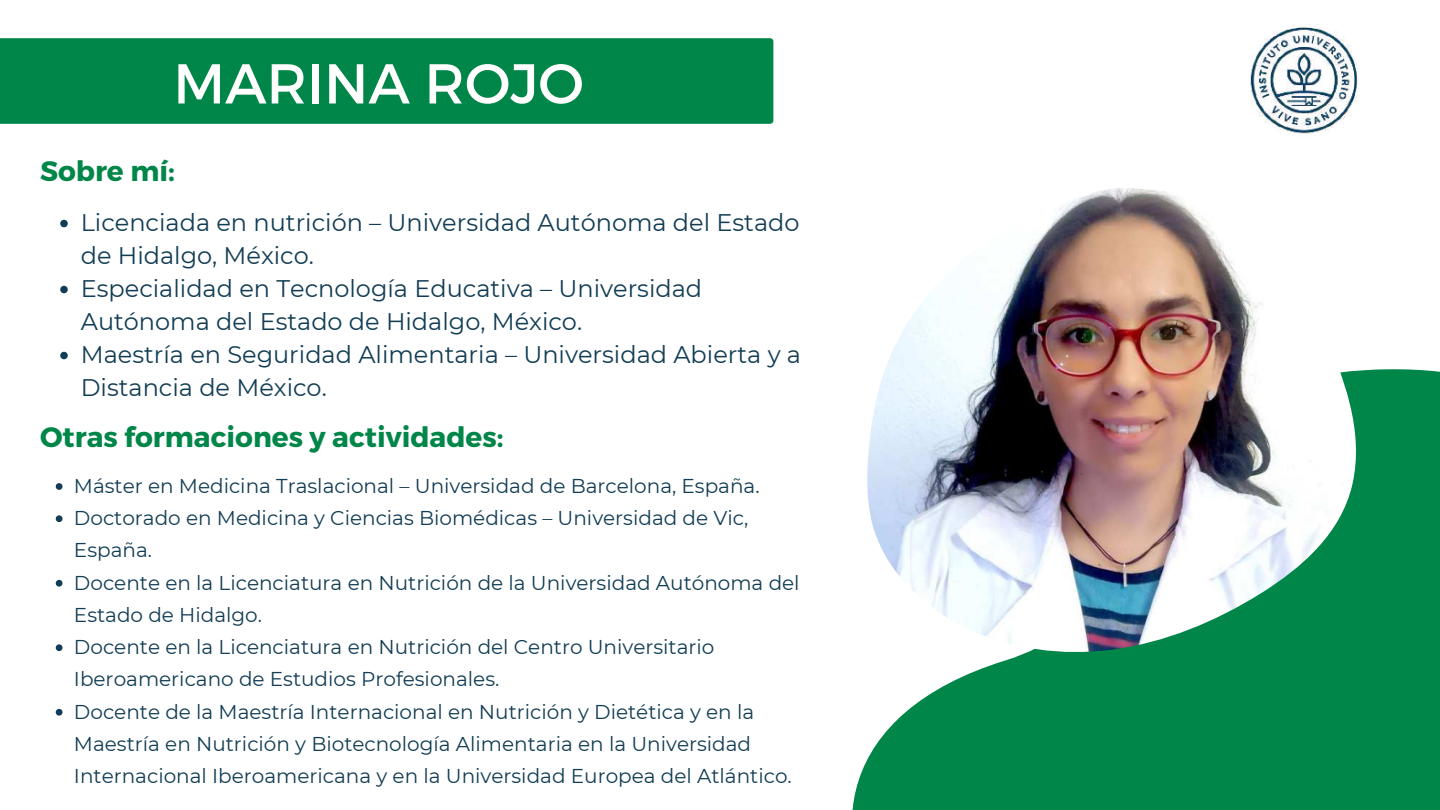
<style>
.page{position:relative;width:1440px;height:810px;background:#fff}
.page>*{position:absolute;margin:0;border:0;box-sizing:border-box;transform-origin:0 0}
.t1{font:56.1px "Montserrat";color:#fffffe}
.t2{font:700 28px "Montserrat";color:#008649}
.t3{font:24px/33px "Montserrat";color:#123d54}
.t4{font:20px/32.3px "Montserrat";color:#123d54}
</style>
<div class="page">
<svg style="left:852px;top:369px;width:588px;height:441px;background:#1a925b"></svg>
<img style="left:867px;top:188px;width:489px;height:464px">
<img style="left:1250px;top:26px;width:109px;height:108px">
<div style="left:0;top:38px;width:773px;height:86px;background:#008649"></div>
<svg style="left:60px;top:220px;width:8px;height:7px"></svg>
<svg style="left:60px;top:286px;width:8px;height:7px"></svg>
<svg style="left:60px;top:352px;width:8px;height:7px"></svg>
<svg style="left:56px;top:483px;width:7px;height:7px"></svg>
<svg style="left:56px;top:515px;width:7px;height:7px"></svg>
<svg style="left:56px;top:580px;width:7px;height:7px"></svg>
<svg style="left:56px;top:644px;width:7px;height:7px"></svg>
<svg style="left:56px;top:709px;width:7px;height:7px"></svg>
<h1 class="t1" style="left:173px;top:49px;width:412px">MARINA ROJO</h1>
<h2 class="t2" style="left:40px;top:154px;width:136px">Sobre mí:</h2>
<p class="t3" style="left:81px;top:205px;width:722px">Licenciada en nutrición – Universidad Autónoma del Estado de Hidalgo, México.<br>Especialidad en Tecnología Educativa – Universidad Autónoma del Estado de Hidalgo, México.<br>Maestría en Seguridad Alimentaria – Universidad Abierta y a Distancia de México.</p>
<h2 class="t2" style="left:40px;top:420px;width:465px">Otras formaciones y actividades:</h2>
<p class="t4" style="left:74px;top:469px;width:727px">Máster en Medicina Traslacional – Universidad de Barcelona, España.<br>Doctorado en Medicina y Ciencias Biomédicas – Universidad de Vic, España.<br>Docente en la Licenciatura en Nutrición de la Universidad Autónoma del Estado de Hidalgo.<br>Docente en la Licenciatura en Nutrición del Centro Universitario Iberoamericano de Estudios Profesionales.<br>Docente de la Maestría Internacional en Nutrición y Dietética y en la Maestría en Nutrición y Biotecnología Alimentaria en la Universidad Internacional Iberoamericana y en la Universidad Europea del Atlántico.</p>
</div>
